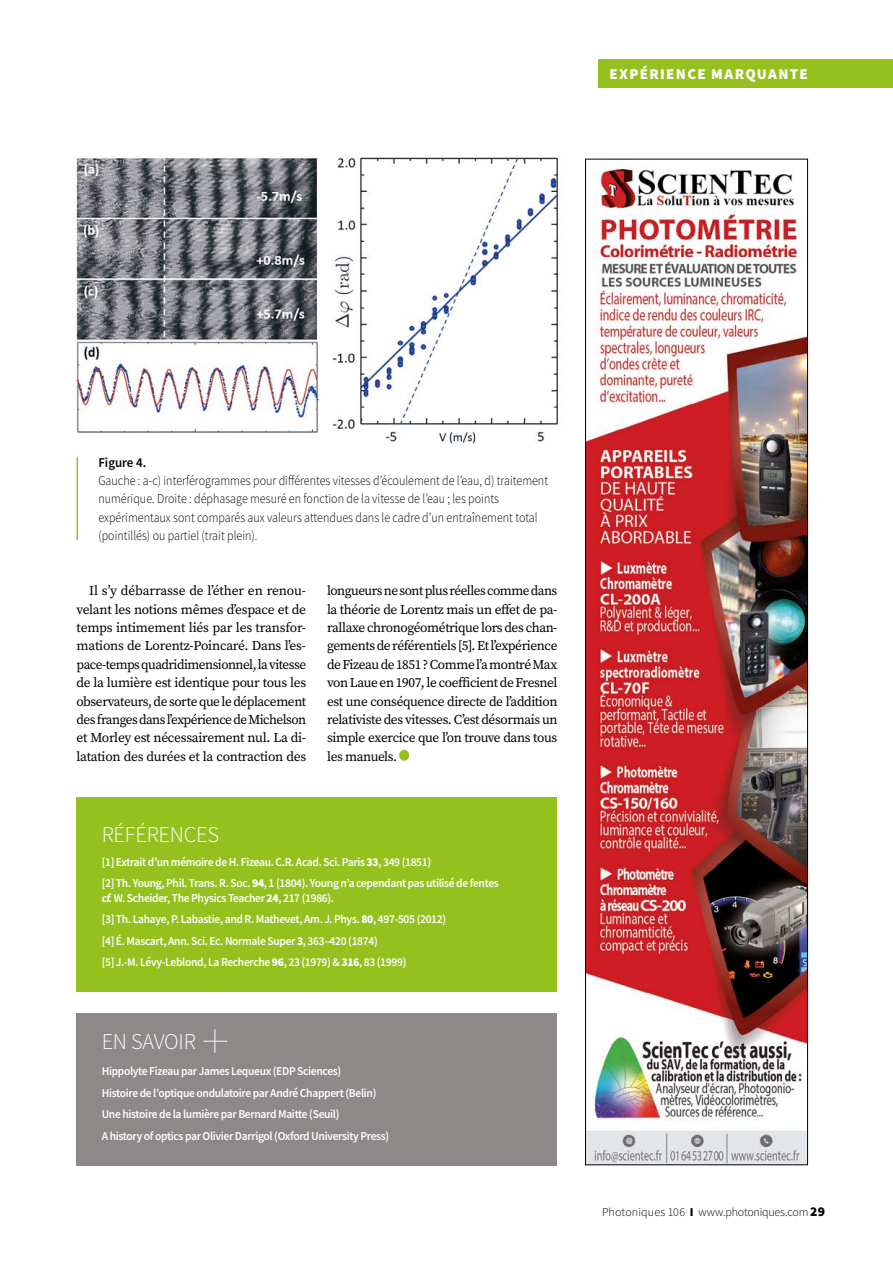
<style>
.page{position:relative;width:893px;height:1263px;background:#fff}
.page>*{position:absolute;margin:0;border:0;box-sizing:border-box;transform-origin:0 0}
.t1{font:300 22.5px "Source Sans Pro";letter-spacing:-.01em;color:#fff}
.t2{font:900 15px "Source Sans Pro";letter-spacing:.09em;color:#fff}
.t3{font:13.5px/18.3px "Source Serif Pro";letter-spacing:-.025em;color:#000;text-align:justify}
.t4{font:300 13.5px/18.3px "Source Sans Pro";color:#000;scale:.89 1}
.t5{font:600 13.5px "Source Sans Pro";color:#000;scale:.96 1}
.t6{font:600 12px/21.5px "Source Sans Pro";letter-spacing:-.03em;color:#fff;scale:.96 1}
.t7{font:300 12px "Source Sans Pro";color:#000}
.s1{font-weight:900}
.s2{font-weight:700;font-style:italic}
.s3{font-weight:900;font-size:13.5px}
</style>
<div class="page">
<div style="left:598px;top:60px;width:295px;height:28px;background:#95c11f"></div>
<div style="left:399px;top:750px;width:10px;height:11px;background:#95c11f;border-radius:50%"></div>
<img style="left:587px;top:169px;width:219px;height:994px">
<div style="left:585px;top:159px;width:223px;height:1006px;border:1px solid #000"></div>
<img style="left:76px;top:156px;width:485px;height:288px">
<hr style="left:77px;top:457px;width:1px;height:83px;background:#95c11f">
<div style="left:76px;top:797px;width:481px;height:194px;background:#95c11f"></div>
<div style="left:76px;top:1013px;width:481px;height:152px;background:#8c8988"></div>
<svg style="left:203px;top:1029px;width:24px;height:24px"></svg>
<p class="t2" style="left:609px;top:64px;width:200px">EXPÉRIENCE MARQUANTE</p>
<p class="t5" style="left:98px;top:453px;width:52px">Figure 4.</p>
<p class="t4" style="left:98px;top:471px;width:507px">Gauche : a-c) interférogrammes pour différentes vitesses d’écoulement de l’eau, d) traitement numérique. Droite : déphasage mesuré en fonction de la vitesse de l’eau ; les points expérimentaux sont comparés aux valeurs attendues dans le cadre d’un entraînement total (pointillés) ou partiel (trait plein).</p>
<p class="t3" style="left:77px;top:582px;width:231px;text-indent:13px">Il s’y débarrasse de l’éther en renou&shy;velant les notions mêmes d’espace et de temps intimement liés par les transfor&shy;mations de Lorentz-Poincaré. Dans l’es&shy;pace-temps quadridimensionnel, la vitesse de la lumière est identique pour tous les observateurs, de sorte que le déplacement des franges dans l’expérience de Michelson et Morley est nécessairement nul. La di&shy;latation des durées et la contraction des</p>
<p class="t3" style="left:327px;top:582px;width:232px">longueurs ne sont plus réelles comme dans la théorie de Lorentz mais un effet de pa&shy;rallaxe chronogéométrique lors des chan&shy;gements de référentiels [5]. Et l’expérience de Fizeau de 1851? Comme l’a montré Max von Laue en 1907, le coefficient de Fresnel est une conséquence directe de l’addition relativiste des vitesses. C’est désormais un simple exercice que l’on trouve dans tous les manuels.</p>
<h1 class="t1" style="left:102px;top:820px;width:119px">RÉFÉRENCES</h1>
<p class="t6" style="left:102px;top:851px;width:415px">[1] Extrait d’un mémoire de H. Fizeau. C.R. Acad. Sci. Paris <span class="s1">33</span>, 349 (1851)<br>[2] Th. Young, Phil. Trans. R. Soc. <span class="s1">94</span>, 1 (1804). Young n’a cependant pas utilisé de fentes</p>
<p class="t6" style="left:102px;top:887px;width:360px"><span class="s2">cf.</span> W. Scheider, The Physics Teacher <span class="s1">24</span>, 217 (1986).<br>[3] Th. Lahaye, P. Labastie, and R. Mathevet, Am. J. Phys. <span class="s1">80</span>, 497-505 (2012) [4] É. Mascart, Ann. Sci. Ec. Normale Super <span class="s1">3</span>, 363–420 (1874)<br>[5] J.-M. Lévy-Leblond, La Recherche <span class="s1">96</span>, 23 (1979) &amp; <span class="s1">316</span>, 83 (1999)</p>
<h1 class="t1" style="left:102px;top:1027px;width:96px">EN SAVOIR</h1>
<p class="t6" style="left:102px;top:1060px;width:301px">Hippolyte Fizeau par James Lequeux (EDP Sciences)<br>Histoire de l’optique ondulatoire par André Chappert (Belin)<br>Une histoire de la lumière par Bernard Maitte (Seuil)<br>A history of optics par Olivier Darrigol (Oxford University Press)</p>
<p class="t7" style="left:602px;top:1205px;width:224px">Photoniques 106 <span class="s1">I</span> www.photoniques.com <span class="s3">29</span></p>
</div>
